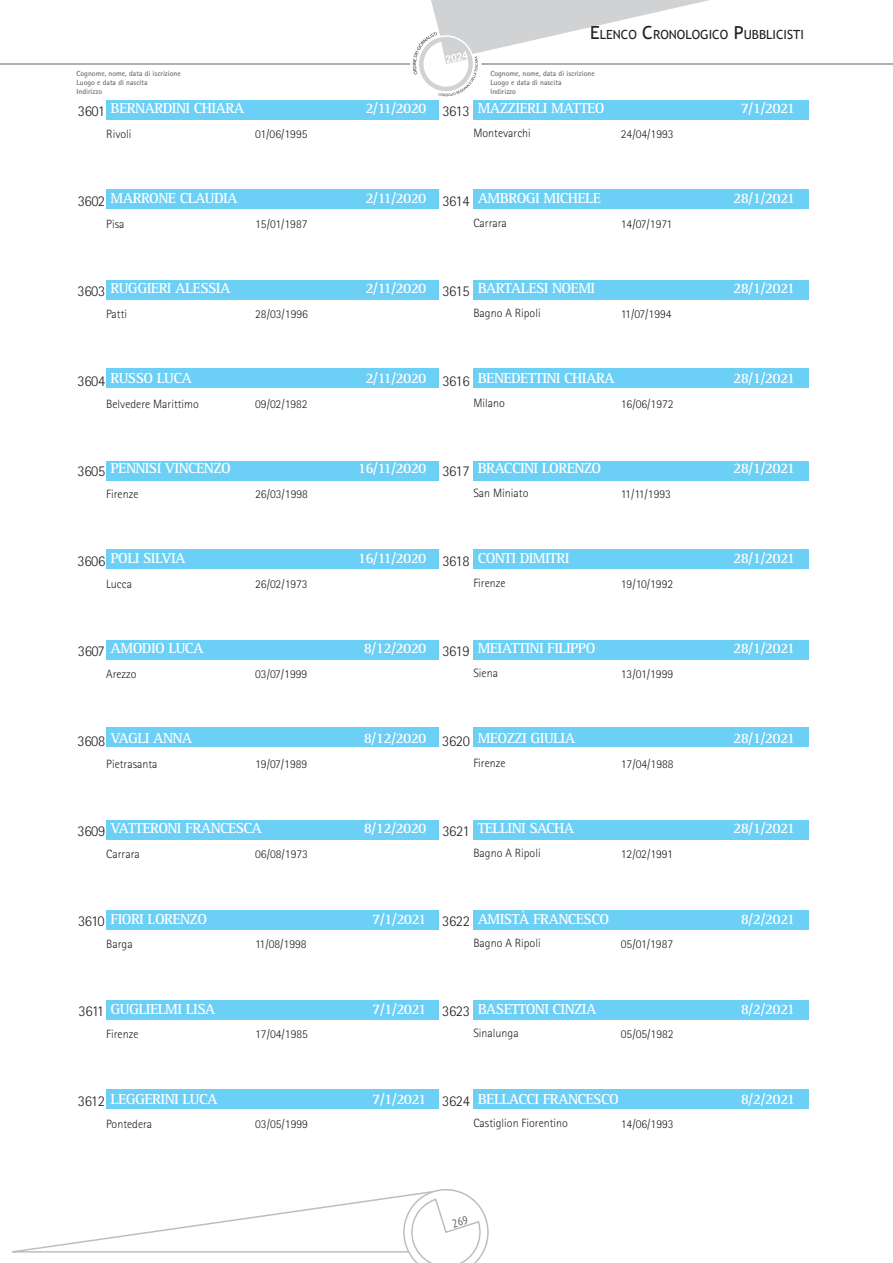
<style>
.page{position:relative;width:893px;height:1263px;background:#fff}
.page>*{position:absolute;margin:0;border:0;box-sizing:border-box;transform-origin:0 0}
.t1{font:700 15px "Rotis Serif";letter-spacing:-.04em;color:#fff}
.t2{font:300 15px "Rotis Sans Serif";letter-spacing:-.025em;color:#231f20}
.t3{font:12.6px "Trebuchet MS";color:#231f20}
.t4{font:300 12px "Rotis Sans Serif";color:#231f20}
.t5{font:700 7.5px/9px "Rotis Sans Serif";color:#6f7073}
.s1{font-size:18px}
</style>
<div class="page">
<hr style="left:481px;top:63px;width:412px;height:2px;background:#939598">
<hr style="left:0;top:63px;width:410px;height:2px;background:#939598">
<svg style="left:413px;top:0;width:332px;height:96px"></svg>
<div style="left:78px;top:1000px;width:731px;height:19px;background:#6bcff6"></div>
<div style="left:78px;top:1090px;width:731px;height:19px;background:#6bcff6"></div>
<div style="left:78px;top:550px;width:731px;height:19px;background:#6bcff6"></div>
<div style="left:78px;top:461px;width:731px;height:19px;background:#6bcff6"></div>
<div style="left:78px;top:368px;width:731px;height:19px;background:#6bcff6"></div>
<div style="left:78px;top:281px;width:731px;height:19px;background:#6bcff6"></div>
<div style="left:78px;top:910px;width:731px;height:19px;background:#6bcff6"></div>
<div style="left:78px;top:820px;width:731px;height:19px;background:#6bcff6"></div>
<div style="left:78px;top:727px;width:731px;height:20px;background:#6bcff6"></div>
<div style="left:78px;top:641px;width:731px;height:19px;background:#6bcff6"></div>
<div style="left:78px;top:190px;width:731px;height:19px;background:#6bcff6"></div>
<div style="left:78px;top:100px;width:731px;height:19px;background:#6bcff6"></div>
<div style="left:77px;top:100px;width:29px;height:1079px;background:#fff"></div>
<div style="left:439px;top:100px;width:34px;height:1079px;background:#fff"></div>
<svg style="left:12px;top:1189px;width:477px;height:74px"></svg>
<p class="t3" style="left:590px;top:28px;width:215px"><span class="s1">E</span>LENCO <span class="s1">C</span>RONOLOGICO <span class="s1">P</span>UBBLICISTI</p>
<p class="t5" style="left:77px;top:69px;width:106px">Cognome, nome, data di iscrizione<br>Luogo e data di nascita<br>Indirizzo</p>
<p class="t5" style="left:490px;top:69px;width:106px">Cognome, nome, data di iscrizione<br>Luogo e data di nascita<br>Indirizzo</p>
<p class="t2" style="left:78px;top:102px;width:29px">3601</p>
<p class="t1" style="left:111px;top:100px;width:135px">BERNARDINI CHIARA</p>
<p class="t1" style="left:365px;top:100px;width:63px">2/11/2020</p>
<p class="t2" style="left:442px;top:102px;width:29px">3613</p>
<p class="t1" style="left:478px;top:100px;width:128px">MAZZIERLI MATTEO</p>
<p class="t4" style="left:106px;top:127px;width:27px">Rivoli</p>
<p class="t4" style="left:255px;top:127px;width:54px">01/06/1995</p>
<p class="t4" style="left:473px;top:126px;width:59px">Montevarchi</p>
<p class="t4" style="left:621px;top:127px;width:54px">24/04/1993</p>
<p class="t1" style="left:111px;top:190px;width:129px">MARRONE CLAUDIA</p>
<p class="t2" style="left:78px;top:192px;width:29px">3602</p>
<p class="t1" style="left:365px;top:190px;width:63px">2/11/2020</p>
<p class="t2" style="left:442px;top:192px;width:29px">3614</p>
<p class="t1" style="left:478px;top:190px;width:125px">AMBROGI MICHELE</p>
<p class="t4" style="left:106px;top:217px;width:20px">Pisa</p>
<p class="t4" style="left:255px;top:217px;width:54px">15/01/1987</p>
<p class="t4" style="left:473px;top:216px;width:35px">Carrara</p>
<p class="t4" style="left:621px;top:217px;width:53px">14/07/1971</p>
<p class="t1" style="left:111px;top:280px;width:122px">RUGGIERI ALESSIA</p>
<p class="t2" style="left:78px;top:282px;width:29px">3603</p>
<p class="t1" style="left:365px;top:280px;width:63px">2/11/2020</p>
<p class="t2" style="left:442px;top:282px;width:29px">3615</p>
<p class="t1" style="left:478px;top:280px;width:119px">BARTALESI NOEMI</p>
<p class="t4" style="left:106px;top:307px;width:22px">Patti</p>
<p class="t4" style="left:255px;top:307px;width:54px">28/03/1996</p>
<p class="t4" style="left:473px;top:306px;width:69px">Bagno A Ripoli</p>
<p class="t4" style="left:621px;top:307px;width:52px">11/07/1994</p>
<p class="t1" style="left:111px;top:370px;width:83px">RUSSO LUCA</p>
<p class="t2" style="left:78px;top:372px;width:29px">3604</p>
<p class="t1" style="left:365px;top:370px;width:63px">2/11/2020</p>
<p class="t2" style="left:442px;top:372px;width:29px">3616</p>
<p class="t1" style="left:478px;top:370px;width:139px">BENEDETTINI CHIARA</p>
<p class="t4" style="left:106px;top:397px;width:94px">Belvedere Marittimo</p>
<p class="t4" style="left:255px;top:397px;width:54px">09/02/1982</p>
<p class="t4" style="left:473px;top:396px;width:33px">Milano</p>
<p class="t4" style="left:621px;top:397px;width:54px">16/06/1972</p>
<p class="t1" style="left:111px;top:460px;width:122px">PENNISI VINCENZO</p>
<p class="t2" style="left:78px;top:462px;width:29px">3605</p>
<p class="t1" style="left:358px;top:460px;width:70px">16/11/2020</p>
<p class="t2" style="left:442px;top:462px;width:29px">3617</p>
<p class="t1" style="left:478px;top:460px;width:125px">BRACCINI LORENZO</p>
<p class="t4" style="left:106px;top:487px;width:34px">Firenze</p>
<p class="t4" style="left:255px;top:487px;width:54px">26/03/1998</p>
<p class="t4" style="left:473px;top:486px;width:57px">San Miniato</p>
<p class="t4" style="left:621px;top:487px;width:52px">11/11/1993</p>
<p class="t1" style="left:111px;top:550px;width:77px">POLI SILVIA</p>
<p class="t2" style="left:78px;top:552px;width:29px">3606</p>
<p class="t1" style="left:358px;top:550px;width:70px">16/11/2020</p>
<p class="t2" style="left:442px;top:552px;width:29px">3618</p>
<p class="t1" style="left:478px;top:550px;width:93px">CONTI DIMITRI</p>
<p class="t4" style="left:106px;top:577px;width:27px">Lucca</p>
<p class="t4" style="left:255px;top:577px;width:54px">26/02/1973</p>
<p class="t4" style="left:473px;top:576px;width:34px">Firenze</p>
<p class="t4" style="left:621px;top:577px;width:54px">19/10/1992</p>
<p class="t1" style="left:111px;top:640px;width:95px">AMODIO LUCA</p>
<p class="t2" style="left:78px;top:642px;width:28px">3607</p>
<p class="t1" style="left:364px;top:640px;width:64px">8/12/2020</p>
<p class="t2" style="left:442px;top:642px;width:29px">3619</p>
<p class="t1" style="left:478px;top:640px;width:119px">MEIATTINI FILIPPO</p>
<p class="t4" style="left:106px;top:667px;width:32px">Arezzo</p>
<p class="t4" style="left:255px;top:667px;width:54px">03/07/1999</p>
<p class="t4" style="left:473px;top:666px;width:26px">Siena</p>
<p class="t4" style="left:621px;top:667px;width:54px">13/01/1999</p>
<p class="t1" style="left:111px;top:730px;width:83px">VAGLI ANNA</p>
<p class="t2" style="left:78px;top:732px;width:29px">3608</p>
<p class="t1" style="left:364px;top:730px;width:64px">8/12/2020</p>
<p class="t2" style="left:442px;top:732px;width:29px">3620</p>
<p class="t1" style="left:478px;top:730px;width:99px">MEOZZI GIULIA</p>
<p class="t4" style="left:106px;top:757px;width:53px">Pietrasanta</p>
<p class="t4" style="left:255px;top:757px;width:54px">19/07/1989</p>
<p class="t4" style="left:473px;top:756px;width:34px">Firenze</p>
<p class="t4" style="left:621px;top:757px;width:54px">17/04/1988</p>
<p class="t1" style="left:111px;top:820px;width:153px">VATTERONI FRANCESCA</p>
<p class="t2" style="left:78px;top:822px;width:29px">3609</p>
<p class="t1" style="left:364px;top:820px;width:64px">8/12/2020</p>
<p class="t2" style="left:442px;top:822px;width:29px">3621</p>
<p class="t1" style="left:478px;top:820px;width:98px">TELLINI SACHA</p>
<p class="t4" style="left:106px;top:847px;width:35px">Carrara</p>
<p class="t4" style="left:255px;top:847px;width:54px">06/08/1973</p>
<p class="t4" style="left:473px;top:846px;width:69px">Bagno A Ripoli</p>
<p class="t4" style="left:621px;top:847px;width:54px">12/02/1991</p>
<p class="t1" style="left:111px;top:910px;width:98px">FIORI LORENZO</p>
<p class="t2" style="left:78px;top:912px;width:28px">3610</p>
<p class="t1" style="left:372px;top:910px;width:56px">7/1/2021</p>
<p class="t2" style="left:442px;top:912px;width:29px">3622</p>
<p class="t1" style="left:478px;top:910px;width:133px">AMISTÀ FRANCESCO</p>
<p class="t4" style="left:106px;top:937px;width:28px">Barga</p>
<p class="t4" style="left:255px;top:937px;width:53px">11/08/1998</p>
<p class="t4" style="left:473px;top:936px;width:69px">Bagno A Ripoli</p>
<p class="t4" style="left:621px;top:937px;width:54px">05/01/1987</p>
<p class="t2" style="left:79px;top:1002px;width:27px">3611</p>
<p class="t1" style="left:111px;top:1000px;width:106px">GUGLIELMI LISA</p>
<p class="t1" style="left:372px;top:1000px;width:56px">7/1/2021</p>
<p class="t2" style="left:442px;top:1002px;width:29px">3623</p>
<p class="t1" style="left:478px;top:1000px;width:120px">BASETTONI CINZIA</p>
<p class="t4" style="left:106px;top:1027px;width:34px">Firenze</p>
<p class="t4" style="left:255px;top:1027px;width:54px">17/04/1985</p>
<p class="t4" style="left:473px;top:1026px;width:47px">Sinalunga</p>
<p class="t4" style="left:621px;top:1027px;width:54px">05/05/1982</p>
<p class="t1" style="left:111px;top:1090px;width:109px">LEGGERINI LUCA</p>
<p class="t2" style="left:78px;top:1092px;width:29px">3612</p>
<p class="t1" style="left:372px;top:1090px;width:56px">7/1/2021</p>
<p class="t2" style="left:442px;top:1092px;width:29px">3624</p>
<p class="t1" style="left:478px;top:1090px;width:143px">BELLACCI FRANCESCO</p>
<p class="t4" style="left:106px;top:1117px;width:47px">Pontedera</p>
<p class="t4" style="left:255px;top:1117px;width:54px">03/05/1999</p>
<p class="t4" style="left:473px;top:1116px;width:96px">Castiglion Fiorentino</p>
<p class="t4" style="left:621px;top:1117px;width:54px">14/06/1993</p>
<p class="t1" style="left:741px;top:100px;width:56px">7/1/2021</p>
<p class="t1" style="left:733px;top:190px;width:64px">28/1/2021</p>
<p class="t1" style="left:733px;top:280px;width:64px">28/1/2021</p>
<p class="t1" style="left:733px;top:370px;width:64px">28/1/2021</p>
<p class="t1" style="left:733px;top:460px;width:64px">28/1/2021</p>
<p class="t1" style="left:733px;top:550px;width:64px">28/1/2021</p>
<p class="t1" style="left:733px;top:640px;width:64px">28/1/2021</p>
<p class="t1" style="left:733px;top:730px;width:64px">28/1/2021</p>
<p class="t1" style="left:733px;top:820px;width:64px">28/1/2021</p>
<p class="t1" style="left:741px;top:910px;width:56px">8/2/2021</p>
<p class="t1" style="left:741px;top:1000px;width:56px">8/2/2021</p>
<p class="t1" style="left:741px;top:1090px;width:56px">8/2/2021</p>
</div>
